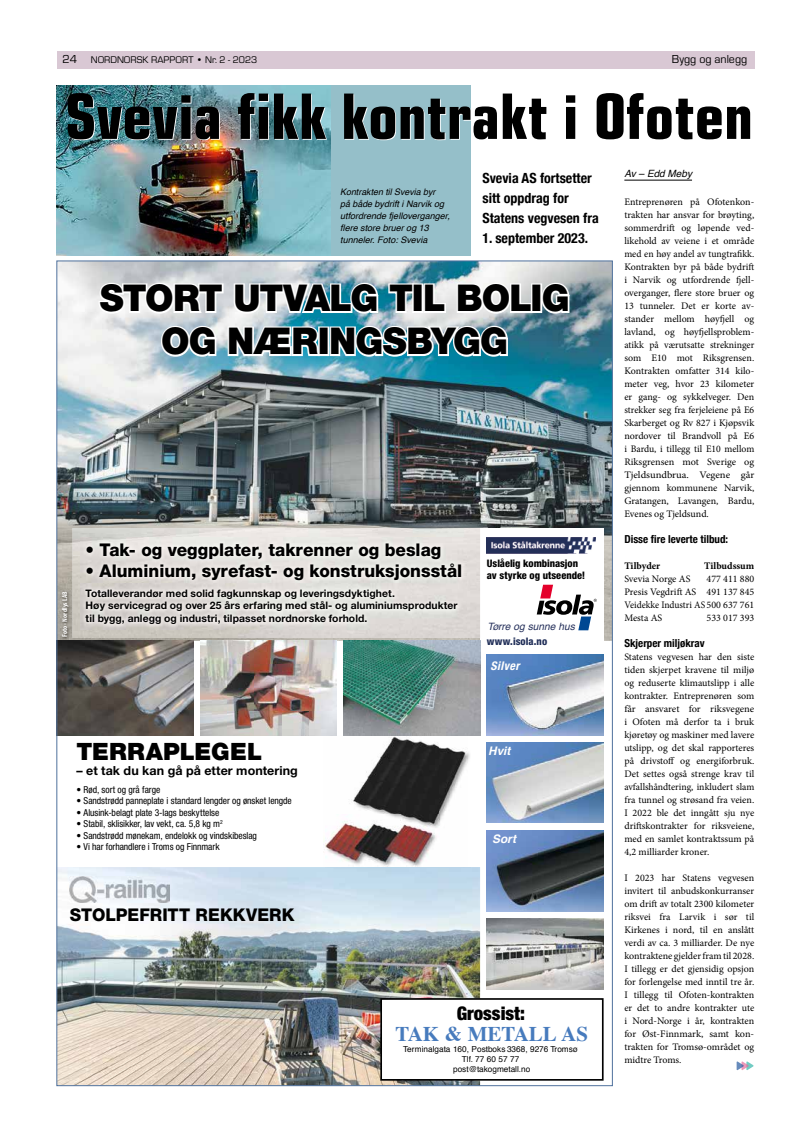
<style>
.page{position:relative;width:794px;height:1134px;background:#fff}
.page>*{position:absolute;margin:0;border:0;box-sizing:border-box;transform-origin:0 0}
.t1{font:68px "Eurostile Con Hea";letter-spacing:.005em;color:#000}
.t2{font:900 37px/43.1px "Helvetica Neue LT Std";letter-spacing:-.02em;color:#000;text-align:center}
.t3{font:900 23.9px "Helvetica Neue LT Std";letter-spacing:.01em;color:#000}
.t4{font:700 20.9px "Times";color:#477bbd}
.t5{font:900 condensed 18.8px "Helvetica Neue LT Std";color:#000}
.t6{font:800 17.5px "Helvetica Neue LT Std";color:#000}
.t7{font:700 condensed 14px/20px "Helvetica Neue";color:#000}
.t8{font:700 12.5px "Helvetica Neue LT Std";letter-spacing:.005em;color:#000}
.t9{font:900 condensed 12.4px "Helvetica";color:#242f5a}
.t10{font:12px "Eurostile";color:#000}
.t11{font:italic 700 condensed 12px "Helvetica Neue LT Std";letter-spacing:.04em;color:#fff}
.t12{font:italic 700 11.8px "Helvetica";color:#fff}
.t13{font:700 condensed 11px "Helvetica Neue";color:#000}
.t14{font:700 10.4px/12.4px "Helvetica Neue LT Std";letter-spacing:.005em;color:#000}
.t15{font:800 condensed 10.4px/12.4px "Helvetica Neue LT Std";letter-spacing:-.005em;color:#000}
.t16{font:800 condensed 10.4px "Helvetica Neue LT Std";letter-spacing:.005em;color:#202e58}
.t17{font:italic 10.1px "Helvetica";color:#242f5a}
.t18{font:10px/13px "Minion Pro";color:#000;text-align:justify}
.t19{font:10px "Eurostile";color:#000}
.t20{font:700 10px "Minion Pro";letter-spacing:-.005em;color:#000}
.t21{font:italic 10px "Helvetica";color:#000}
.t22{font:condensed 9.6px "Helvetica Neue LT Std";letter-spacing:-.005em;color:#000}
.t23{font:italic 9px/12px "Helvetica";color:#000}
.t24{font:8.2px/9.9px "Helvetica";color:#000;text-align:center}
.t25{font:700 condensed 7.2px "Myriad Pro";letter-spacing:.01em;color:#fff}
.s1{font-size:12px}
</style>
<div class="page">
<div style="left:57px;top:51px;width:697px;height:17px;background:#d9c8d4"></div>
<div style="left:57px;top:85px;width:413px;height:170px;background:#95bfc9"></div>
<img style="left:57px;top:85px;width:274px;height:170px">
<hr style="left:624px;top:180px;width:68px;height:1px;background:#000">
<img style="left:59px;top:867px;width:421px;height:217px">
<div style="left:381px;top:999px;width:222px;height:81px;background:#fff"></div>
<div style="left:380px;top:998px;width:223px;height:83px;border:2px solid #000"></div>
<img style="left:59px;top:263px;width:551px;height:378px">
<div style="left:480px;top:528px;width:123px;height:217px;background:#fff"></div>
<img style="left:73px;top:528px;width:190px;height:27px">
<img style="left:263px;top:528px;width:190px;height:10px">
<img style="left:453px;top:528px;width:27px;height:110px">
<img style="left:73px;top:555px;width:27px;height:83px">
<img style="left:100px;top:629px;width:353px;height:9px">
<img style="left:486px;top:919px;width:117px;height:70px">
<img style="left:81px;top:538px;width:385px;height:91px">
<svg style="left:97px;top:281px;width:128px;height:34px"></svg>
<svg style="left:232px;top:281px;width:148px;height:34px"></svg>
<svg style="left:387px;top:282px;width:28px;height:33px"></svg>
<div style="left:412px;top:283px;width:11px;height:30px;border:3px solid #fff"></div>
<svg style="left:422px;top:282px;width:25px;height:33px"></svg>
<svg style="left:455px;top:281px;width:79px;height:34px"></svg>
<div style="left:531px;top:283px;width:11px;height:30px;border:3px solid #fff"></div>
<svg style="left:540px;top:281px;width:31px;height:34px"></svg>
<svg style="left:159px;top:324px;width:59px;height:34px"></svg>
<img style="left:226px;top:324px;width:284px;height:35px">
<img style="left:486px;top:830px;width:117px;height:81px">
<img style="left:486px;top:743px;width:117px;height:80px">
<img style="left:486px;top:655px;width:117px;height:80px">
<svg style="left:486px;top:537px;width:110px;height:16px;background:#596080"></svg>
<svg style="left:537px;top:585px;width:60px;height:45px"></svg>
<img style="left:61px;top:590px;width:10px;height:49px">
<img style="left:70px;top:876px;width:100px;height:26px">
<img style="left:325px;top:753px;width:146px;height:115px">
<img style="left:325px;top:736px;width:142px;height:131px">
<img style="left:59px;top:641px;width:134px;height:94px">
<img style="left:343px;top:641px;width:137px;height:94px">
<img style="left:200px;top:641px;width:137px;height:94px">
<svg style="left:736px;top:1061px;width:17px;height:9px"></svg>
<p class="t19" style="left:62px;top:53px;width:196px"><span class="s1">24</span> NORDNORSK RAPPORT • Nr. 2 - 2023</p>
<p class="t10" style="left:672px;top:51px;width:77px">Bygg og anlegg</p>
<h1 class="t1" style="left:65px;top:67px;width:689px">Svevia fikk kontrakt i Ofoten</h1>
<p class="t23" style="left:340px;top:186px;width:111px">Kontrakten til Svevia byr<br>på både bydrift i Narvik og utfordrende fjelloverganger, flere store bruer og 13 tunneler. Foto: Svevia</p>
<h3 class="t7" style="left:482px;top:167px;width:118px">Svevia AS fortsetter sitt oppdrag for<br>Statens vegvesen fra</h3>
<h3 class="t7" style="left:482px;top:227px;width:107px">1. september 2023.</h3>
<h2 class="t2" style="left:100px;top:276px;width:471px">STORT UTVALG TIL BOLIG<br>OG NÆRINGSBYGG</h2>
<p class="t25" style="left:60px;top:637px;width:47px;rotate:-90deg">Foto - Nordlys LAB</p>
<h3 class="t6" style="left:86px;top:539px;width:357px">• Tak- og veggplater, takrenner og beslag</h3>
<h3 class="t6" style="left:86px;top:560px;width:378px">• Aluminium, syrefast- og konstruksjonsstål</h3>
<p class="t14" style="left:86px;top:587px;width:373px">Totalleverandør med solid fagkunnskap og leveringsdyktighet.<br>Høy servicegrad og over 25 års erfaring med stål- og aluminiumsprodukter til bygg, anlegg og industri, tilpasset nordnorske forhold.</p>
<p class="t15" style="left:487px;top:557px;width:100px">Uslåelig kombinasjon av styrke og utseende!</p>
<p class="t17" style="left:487px;top:619px;width:92px">Tørre og sunne hus</p>
<p class="t9" style="left:479px;top:633px;width:112px">Uslåelig kombinasjon</p>
<p class="t16" style="left:487px;top:635px;width:62px">www.isola.no</p>
<p class="t12" style="left:488px;top:655px;width:28px">Hvit</p>
<p class="t11" style="left:490px;top:658px;width:31px">Silver</p>
<h3 class="t3" style="left:76px;top:737px;width:187px">TERRAPLEGEL</h3>
<p class="t8" style="left:76px;top:763px;width:223px">– et tak du kan gå på etter montering</p>
<p class="t22" style="left:76px;top:784px;width:85px">• Rød, sort og grå farge</p>
<p class="t22" style="left:76px;top:795px;width:217px">• Sandstrødd panneplate i standard lengder og ønsket lengde</p>
<p class="t22" style="left:76px;top:807px;width:144px">• Alusink-belagt plate 3-lags beskyttelse</p>
<p class="t22" style="left:76px;top:818px;width:148px">• Stabil, sklisikker, lav vekt, ca. 5,8 kg m<sup>2</sup></p>
<p class="t22" style="left:76px;top:830px;width:182px">• Sandstrødd mønekam, endelokk og vindskibeslag</p>
<p class="t22" style="left:76px;top:841px;width:145px">• Vi har forhandlere i Troms og Finnmark</p>
<h3 class="t6" style="left:70px;top:904px;width:226px">STOLPEFRITT REKKVERK</h3>
<p class="t12" style="left:488px;top:741px;width:28px">Hvit</p>
<p class="t12" style="left:488px;top:828px;width:30px">Sølv</p>
<h3 class="t5" style="left:457px;top:1001px;width:70px">Grossist:</h3>
<h3 class="t4" style="left:395px;top:1013px;width:194px">TAK &amp; METALL AS</h3>
<p class="t24" style="left:403px;top:1044px;width:176px">Terminalgata 160, Postboks 3368, 9276 Tromsø<br>Tlf. 77 60 57 77<br>post@takogmetall.no</p>
<p class="t21" style="left:624px;top:166px;width:69px">Av – Edd Meby</p>
<p class="t18" style="left:624px;top:195px;width:131px">Entreprenøren på Ofotenkon&shy;trakten har ansvar for brøyting, sommerdrift og løpende ved&shy;likehold av veiene i et område med en høy andel av tungtrafikk.<br>Kontrakten byr på både bydrift i Narvik og utfordrende fjell&shy;overganger, flere store bruer og 13 tunneler. Det er korte av&shy;stander mellom høyfjell og lavland, og høyfjellsproblem&shy;atikk på værutsatte strekninger som E10 mot Riksgrensen.<br>Kontrakten omfatter 314 kilo&shy;meter veg, hvor 23 kilometer er gang- og sykkelveger. Den strekker seg fra ferjeleiene på E6<br>Skarberget og Rv 827 i Kjøpsvik nordover til Brandvoll på E6 i Bardu, i tillegg til E10 mellom Riksgrensen mot Sverige og Tjeldsundbrua. Vegene går gjennom kommunene Narvik, Gratangen, Lavangen, Bardu, Evenes og Tjeldsund.</p>
<p class="t13" style="left:624px;top:530px;width:105px">Disse fire leverte tilbud:</p>
<p class="t20" style="left:624px;top:559px;width:37px">Tilbyder</p>
<p class="t20" style="left:704px;top:559px;width:51px">Tilbudssum</p>
<p class="t18" style="left:624px;top:572px;width:68px">Svevia Norge AS</p>
<p class="t18" style="left:624px;top:572px;width:131px;text-indent:82px">477 411 880<br>Presis Vegdrift AS 491 137 845<br>Veidekke Industri AS 500 637 761<br>Mesta AS</p>
<p class="t18" style="left:706px;top:611px;width:49px">533 017 393</p>
<p class="t13" style="left:624px;top:634px;width:82px">Skjerper miljøkrav</p>
<p class="t18" style="left:624px;top:650px;width:131px">Statens vegvesen har den siste tiden skjerpet kravene til miljø og reduserte klimautslipp i alle kontrakter. Entreprenøren som får ansvaret for riksvegene i Ofoten må derfor ta i bruk kjøretøy og maskiner med lavere utslipp, og det skal rapporteres på drivstoff og energiforbruk.<br>Det settes også strenge krav til avfallshåndtering, inkludert slam fra tunnel og strøsand fra veien.<br>I 2022 ble det inngått sju nye driftskontrakter for riksveiene, med en samlet kontraktssum på 4,2 milliarder kroner.</p>
<p class="t18" style="left:624px;top:871px;width:131px">I 2023 har Statens vegvesen invitert til anbudskonkurranser om drift av totalt 2300 kilometer riksvei fra Larvik i sør til Kirkenes i nord, til en anslått verdi av ca. 3 milliarder. De nye kontraktene gjelder fram til 2028.<br>I tillegg er det gjensidig opsjon for forlengelse med inntil tre år.<br>I tillegg til Ofoten-kontrakten er det to andre kontrakter ute i Nord-Norge i år, kontrakten for Øst-Finnmark, samt kon&shy;trakten for Tromsø-området og midtre Troms.</p>
</div>
